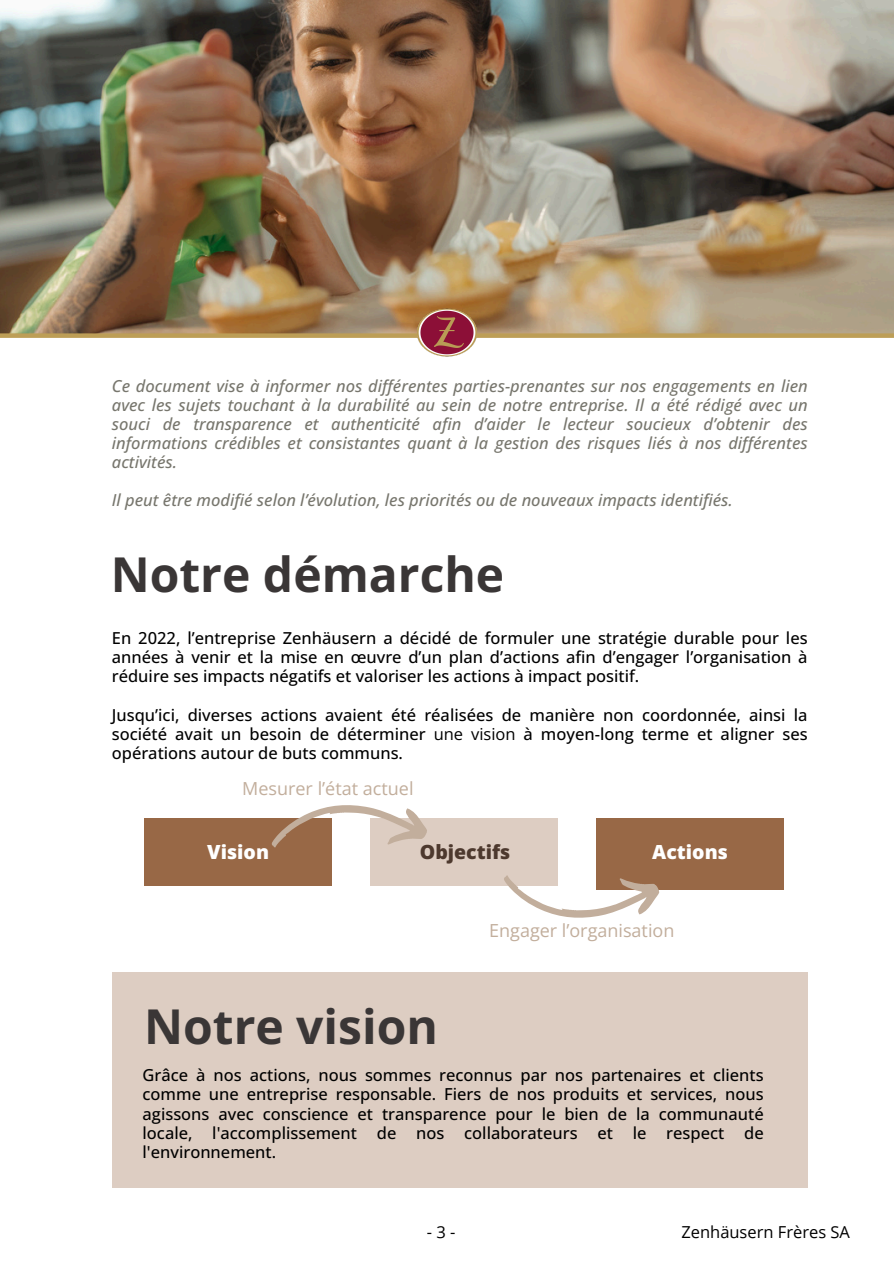
<style>
.page{position:relative;width:894px;height:1264px;background:#fff}
.page>*{position:absolute;margin:0;border:0;box-sizing:border-box;transform-origin:0 0}
.t1{font:700 48px "Open Sans";color:#3a3636}
.t2{font:800 19.5px "Open Sans";color:#fff}
.t3{font:800 19.5px "Open Sans";color:#4d392e}
.t4{font:18px "Open Sans";color:#c2ae9c}
.t5{font:500 16.5px/19.2px "Open Sans";color:#000;text-align:justify}
.t6{font:italic 500 16.5px/19.2px "Open Sans";color:#77766d;text-align:justify}
.t7{font:16.5px "Open Sans";color:#000}
.s1{font-weight:400}
</style>
<div class="page">
<div style="left:144px;top:818px;width:188px;height:68px;background:#986846"></div>
<div style="left:370px;top:818px;width:187px;height:68px;background:#ddcdc2"></div>
<div style="left:596px;top:818px;width:187px;height:72px;background:#986846"></div>
<svg style="left:504px;top:875px;width:156px;height:43px"></svg>
<svg style="left:271px;top:805px;width:156px;height:42px"></svg>
<div style="left:112px;top:971px;width:695px;height:216px;background:#ddcdc2"></div>
<img style="left:0;top:0;width:893px;height:333px">
<div style="left:0;top:333px;width:893px;height:5px;background:#bd9e56"></div>
<img style="left:417px;top:302px;width:60px;height:55px">
<h2 class="t6" style="left:112px;top:375px;width:697px">Ce document vise à informer nos différentes parties-prenantes sur nos engagements en lien avec les sujets touchant à la durabilité au sein de notre entreprise. Il a été rédigé avec un souci de transparence et authenticité afin d’aider le lecteur soucieux d’obtenir des informations crédibles et consistantes quant à la gestion des risques liés à nos différentes activités.</h2>
<h2 class="t6" style="left:112px;top:490px;width:622px">Il peut être modifié selon l’évolution, les priorités ou de nouveaux impacts identifiés.</h2>
<p class="t1" style="left:111px;top:541px;width:395px">Notre démarche</p>
<p class="t5" style="left:112px;top:628px;width:697px">En 2022, l’entreprise Zenhäusern a décidé de formuler une stratégie durable pour les années à venir et la mise en œuvre d’un plan d’actions afin d’engager l’organisation à réduire ses impacts négatifs et valoriser les actions à impact positif.</p>
<h3 class="t5" style="left:112px;top:704px;width:697px">Jusqu’ici, diverses actions avaient été réalisées de manière non coordonnée, ainsi la société avait un besoin de déterminer <span class="s1">une vision</span> à moyen-long terme et aligner ses opérations autour de buts communs.</h3>
<h4 class="t4" style="left:242px;top:776px;width:173px">Mesurer l’état actuel</h4>
<h4 class="t2" style="left:207px;top:838px;width:63px">Vision</h4>
<h1 class="t3" style="left:419px;top:838px;width:92px">Objectifs</h1>
<h4 class="t2" style="left:652px;top:838px;width:77px">Actions</h4>
<h4 class="t4" style="left:489px;top:917px;width:187px">Engager l’organisation</h4>
<p class="t1" style="left:144px;top:992px;width:295px">Notre vision</p>
<h2 class="t5" style="left:142px;top:1065px;width:622px">Grâce à nos actions, nous sommes reconnus par nos partenaires et clients comme une entreprise responsable. Fiers de nos produits et services, nous agissons avec conscience et transparence pour le bien de la communauté locale, l'accomplissement de nos collaborateurs et le respect de l'environnement.</h2>
<h3 class="t7" style="left:426px;top:1219px;width:30px">-3-</h3>
<p class="t7" style="left:681px;top:1219px;width:170px">Zenhäusern Frères SA</p>
</div>
